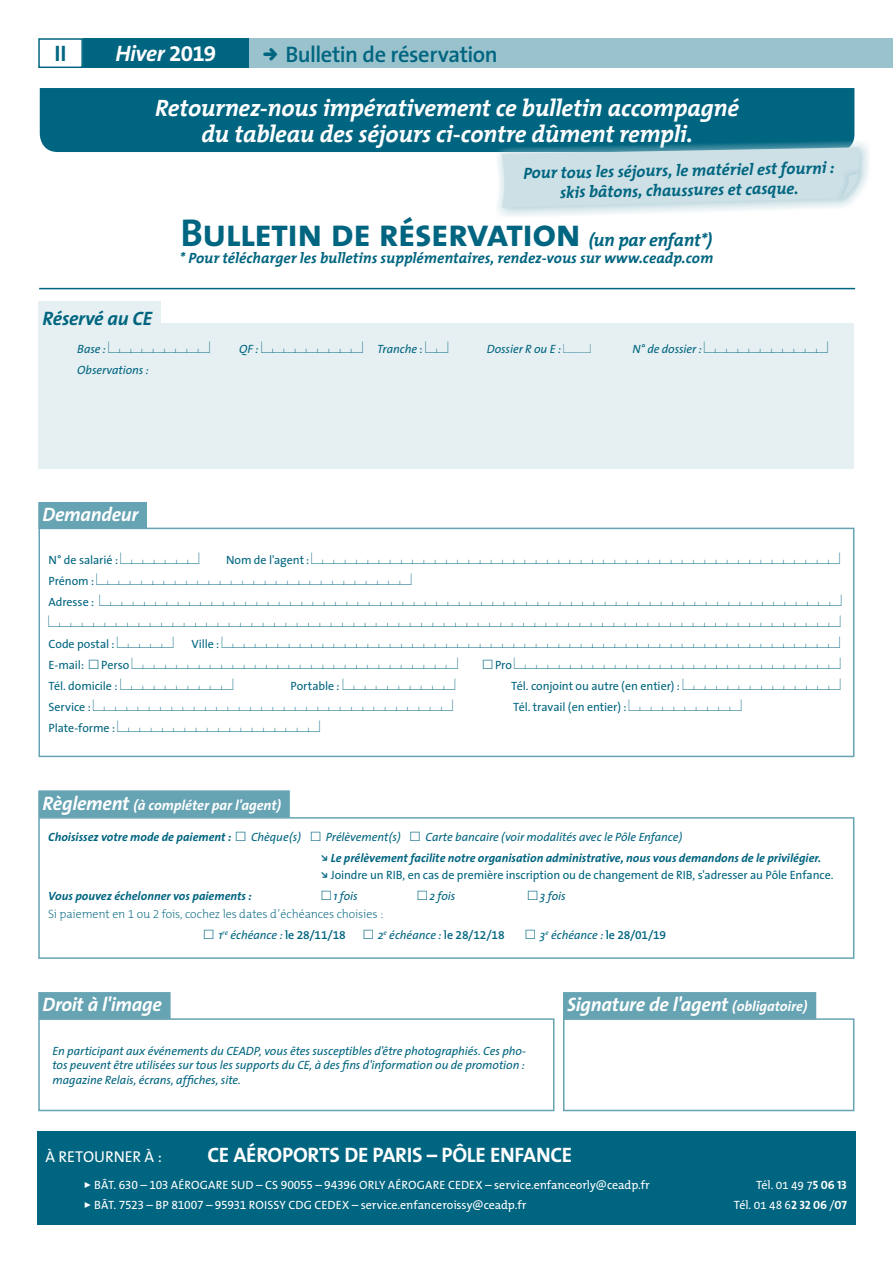
<style>
.page{position:relative;width:893px;height:1263px;background:#fff}
.page>*{position:absolute;margin:0;border:0;box-sizing:border-box;transform-origin:0 0}
.t1{font:39px "The Mix Bold Caps";letter-spacing:-.03em;color:#006580}
.t2{font:italic 700 24px/26.5px "The Mix";letter-spacing:-.01em;color:#fff;text-align:center}
.t3{font:600 22.5px "The Sans";letter-spacing:-.02em;color:#006580}
.t4{font:italic 700 22.5px "The Sans";letter-spacing:-.02em;color:#fff}
.t5{font:700 22.5px "The Mix B W7";color:#006580}
.t6{font:21px "The Mix Bold Caps";letter-spacing:-.015em;color:#fff}
.t7{font:italic 700 19.5px "The Sans";letter-spacing:-.015em;color:#fff}
.t8{font:italic 700 19.5px "The Sans";letter-spacing:-.02em;color:#006580}
.t9{font:italic 700 16.5px/19.8px "The Mix";color:#006580;text-align:center}
.t10{font:15.75px "The Mix B W5 Plain";letter-spacing:-.005em;color:#fff}
.t11{font:15px/21px "Casesaremplir Roman";letter-spacing:-.005em;color:#006580}
.t12{font:italic 700 15px "The Mix";color:#006580}
.t13{font:italic 700 14.25px "The Sans";letter-spacing:-.005em;color:#fff}
.t14{font:italic 12px/14.4px "The Sans";letter-spacing:-.005em;color:#006580;text-align:justify}
.t15{font:italic 700 12px/21px "The Sans";color:#006580}
.t16{font:12px "The Sans";letter-spacing:-.005em;color:#006580}
.t17{font:12px "The Mix B W5 Plain";letter-spacing:-.005em;color:#fff}
.t18{font:200 12px "The Mix B W2";letter-spacing:-.01em;color:#006580}
.s1{font-family:"The Mix B W7";font-style:normal}
.s2{font-family:"The Mix";font-weight:700;font-style:italic;font-size:18px}
.s3{font-family:"The Sans";font-style:italic;font-size:12px}
.s4{font-family:"The Sans";font-size:12px}
.s5{font-family:"Casesaremplir Roman";font-style:normal}
.s6{font-family:"Casesaremplir Roman";font-style:normal;font-size:15px}
.s7{font-size:12px}
.s8{font-family:"Casesaremplir Roman";font-size:15px}
.s9{font-size:19.5px}
.s10{font-family:"Casesaremplir Roman";font-weight:400;font-style:normal}
.s11{font-weight:400}
.s12{font-family:"The Mix B W6";font-weight:600;font-style:normal}
.s13{font-size:14.25px}
.s14{font-family:"The Mix Bold Caps"}
</style>
<div class="page">
<div style="left:38px;top:38px;width:45px;height:30px;border:2px solid #006580"></div>
<div style="left:166px;top:38px;width:727px;height:30px;background:#99c2cc"></div>
<div style="left:37px;top:1131px;width:818px;height:93px;background:#006580"></div>
<div style="left:38px;top:323px;width:816px;height:146px;background:#e6f0f2"></div>
<div style="left:38px;top:301px;width:123px;height:30px;background:#e6f0f2"></div>
<hr style="left:39px;top:288px;width:816px;height:1px;background:#006580">
<div style="left:40px;top:88px;width:814px;height:64px;background:#006580"></div>
<svg style="left:38px;top:527px;width:817px;height:231px"></svg>
<div style="left:38px;top:502px;width:109px;height:27px;background:#66a3b3"></div>
<svg style="left:38px;top:817px;width:817px;height:142px"></svg>
<div style="left:38px;top:790px;width:252px;height:27px;background:#66a3b3"></div>
<div style="left:38px;top:1018px;width:516px;height:93px;border:2px solid #66a3b3"></div>
<div style="left:38px;top:992px;width:133px;height:27px;background:#66a3b3"></div>
<div style="left:563px;top:1018px;width:291px;height:93px;border:2px solid #66a3b3"></div>
<div style="left:563px;top:992px;width:253px;height:27px;background:#66a3b3"></div>
<svg style="left:495px;top:140px;width:374px;height:76px"></svg>
<svg style="left:860px;top:168px;width:2px;height:34px"></svg>
<svg style="left:501px;top:147px;width:359px;height:61px;background:#c5dbe2"></svg>
<div style="left:83px;top:38px;width:166px;height:30px;background:#006580"></div>
<svg style="left:322px;top:855px;width:5px;height:5px"></svg>
<svg style="left:322px;top:872px;width:5px;height:6px"></svg>
<h3 class="t5" style="left:55px;top:39px;width:14px">II</h3>
<h3 class="t4" style="left:115px;top:35px;width:102px">Hiver <span class="s1">2019</span></h3>
<h3 class="t3" style="left:285px;top:36px;width:214px">Bulletin de réservation</h3>
<h2 class="t2" style="left:155px;top:94px;width:585px">Retournez-nous impérativement ce bulletin accompagné du tableau des séjours ci-contre dûment rempli.</h2>
<p class="t9" style="left:523px;top:163px;width:312px;rotate:-1deg">Pour tous les séjours, le matériel est fourni : skis bâtons, chaussures et casque.</p>
<h1 class="t1" style="left:180px;top:200px;width:533px">Bulletin de réservation <span class="s2">(un par enfant*)</span></h1>
<p class="t12" style="left:180px;top:246px;width:535px">* Pour télécharger les bulletins supplémentaires, rendez-vous sur www.ceadp.com</p>
<h3 class="t8" style="left:43px;top:302px;width:111px">Réservé au CE</h3>
<p class="t11" style="left:77px;top:337px;width:134px"><span class="s3">Base :</span> ABBBBBBBC</p>
<p class="t11" style="left:239px;top:337px;width:211px"><span class="s3">QF :</span> ABBBBBBBC <span class="s3">Tranche</span> <span class="s4">:</span> AC</p>
<p class="t14" style="left:487px;top:341px;width:105px">Dossier R ou E : <span class="s5">QTC</span></p>
<p class="t14" style="left:632px;top:341px;width:197px">N° de dossier : <span class="s6">ABBBBBBBBBC</span></p>
<p class="t14" style="left:77px;top:362px;width:73px">Observations :</p>
<h3 class="t7" style="left:43px;top:498px;width:97px">Demandeur</h3>
<p class="t11" style="left:49px;top:548px;width:794px;text-indent:178px"><span class="s4">Nom de l'agent :</span> ABBBBBBBBBBBBBBBBBBBBBBBBBBBBBBBBBBBBBBBBBBBBBC <span class="s4">Prénom :</span> ABBBBBBBBBBBBBBBBBBBBBBBBBBC<br><span class="s4">Adresse :</span> ABBBBBBBBBBBBBBBBBBBBBBBBBBBBBBBBBBBBBBBBBBBBBBBBBBBBBBBBBBBBBBBBC ABBBBBBBBBBBBBBBBBBBBBBBBBBBBBBBBBBBBBBBBBBBBBBBBBBBBBBBBBBBBBBBBBBBBC <span class="s4">Code postal :</span> ABBBC <span class="s4">Ville :</span> ABBBBBBBBBBBBBBBBBBBBBBBBBBBBBBBBBBBBBBBBBBBBBBBBBBBBBC <span class="s4">E-mail:</span> <span class="s7">O</span> <span class="s4">Perso</span> ABBBBBBBBBBBBBBBBBBBBBBBBBBBC V<span class="s7">O</span> <span class="s4">Pro</span> ABBBBBBBBBBBBBBBBBBBBBBBBBBBC</p>
<p class="t16" style="left:49px;top:676px;width:186px">Tél. domicile : <span class="s8">ABBBBBBBBC</span></p>
<p class="t11" style="left:291px;top:674px;width:166px"><span class="s4">Portable :</span> ABBBBBBBBC</p>
<p class="t16" style="left:511px;top:676px;width:331px">Tél. conjoint ou autre (en entier) : <span class="s8">ABBBBBBBBBBBBC</span></p>
<p class="t11" style="left:49px;top:695px;width:406px"><span class="s4">Service :</span> ABBBBBBBBBBBBBBBBBBBBBBBBBBBBBBC</p>
<p class="t16" style="left:513px;top:697px;width:230px">Tél. travail (en entier) : <span class="s8">ABBBBBBBBC</span></p>
<p class="t11" style="left:49px;top:716px;width:273px"><span class="s4">Plate-forme :</span> ABBBBBBBBBBBBBBBBC</p>
<p class="t16" style="left:49px;top:550px;width:152px">N° de salarié : <span class="s8">ABBBBBC</span></p>
<p class="t13" style="left:43px;top:793px;width:240px"><span class="s9">Règlement</span> (à compléter par l'agent)</p>
<p class="t15" style="left:331px;top:826px;width:492px;text-indent:-282px">Choisissez votre mode de paiement : <span class="s10">O</span> <span class="s11">Chèque(s)</span> <span class="s10">O</span> <span class="s11">Prélèvement(s)</span> <span class="s10">O</span> <span class="s11">Carte bancaire (voir modalités avec le Pôle Enfance)<br></span>Le prélèvement facilite notre organisation administrative, nous vous demandons de le privilégier.</p>
<p class="t16" style="left:331px;top:865px;width:504px">Joindre un RIB, en cas de première inscription ou de changement de RIB, s'adresser au Pôle Enfance.</p>
<p class="t15" style="left:48px;top:885px;width:205px">Vous pouvez échelonner vos paiements :</p>
<p class="t14" style="left:322px;top:889px;width:37px"><span class="s5">O</span> 1 fois</p>
<p class="t14" style="left:418px;top:889px;width:39px"><span class="s5">O</span> 2 fois</p>
<p class="t14" style="left:528px;top:889px;width:39px"><span class="s5">O</span> 3 fois</p>
<p class="t18" style="left:48px;top:906px;width:337px">Si paiement en 1 ou 2 fois, cochez les dates d’échéances choisies :</p>
<p class="t14" style="left:204px;top:927px;width:143px"><span class="s5">O</span> 1<sup>re</sup> échéance : <span class="s12">le 28/11/18</span></p>
<p class="t14" style="left:364px;top:927px;width:142px"><span class="s5">O</span> 2<sup>e</sup> échéance : <span class="s12">le 28/12/18</span></p>
<p class="t14" style="left:526px;top:927px;width:142px"><span class="s5">O</span> 3<sup>e</sup> échéance : <span class="s12">le 28/01/19</span></p>
<h3 class="t7" style="left:43px;top:988px;width:121px">Droit à l'image</h3>
<h3 class="t7" style="left:567px;top:988px;width:242px">Signature de l'agent <span class="s13">(obligatoire)</span></h3>
<p class="t14" style="left:53px;top:1043px;width:475px">En participant aux événements du CEADP, vous êtes susceptibles d'être photographiés. Ces pho&shy;tos peuvent être utilisées sur tous les supports du CE, à des fins d'information ou de promotion : magazine Relais, écrans, affiches, site.</p>
<p class="t10" style="left:46px;top:1146px;width:118px">À RETOURNER À :</p>
<h3 class="t6" style="left:208px;top:1137px;width:366px">CE AÉROPORTS DE PARIS – PÔLE ENFANCE</h3>
<p class="t17" style="left:84px;top:1177px;width:568px">✓ BÂT. 630 – 103 AÉROGARE SUD – CS 90055 – 94396 ORLY AÉROGARE CEDEX – service.enfanceorly@ceadp.fr</p>
<p class="t17" style="left:756px;top:1177px;width:92px">Tél. 01 49 7<span class="s14">5 06 13</span></p>
<p class="t17" style="left:84px;top:1197px;width:444px">✓ BÂT. 7523 – BP 81007 – 95931 ROISSY CDG CEDEX – service.enfanceroissy@ceadp.fr</p>
<p class="t17" style="left:734px;top:1197px;width:115px">Tél. 01 48 6<span class="s14">2 32 06</span> /<span class="s14">07</span></p>
</div>
